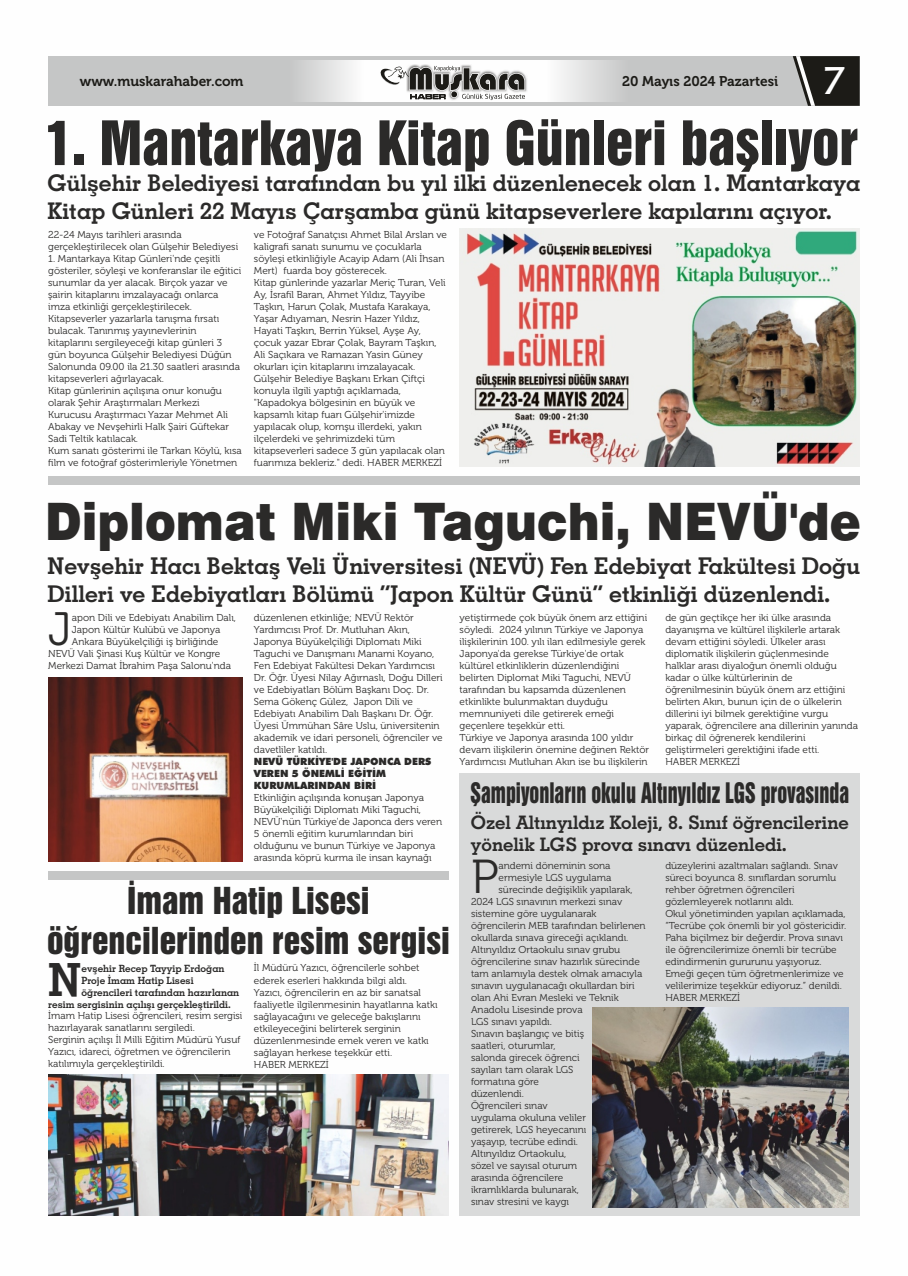
<style>
.page{position:relative;width:908px;height:1276px;background:#fff}
.page>*{position:absolute;margin:0;border:0;box-sizing:border-box;transform-origin:0 0}
.t1{font:55.8px "Swiss 921 BT";color:#2b2a29}
.t2{font:900 51.7px "Swiss 721 BT";color:#2b2a29;scale:.9 1}
.t3{font:47.5px "Museo 300";color:#2b2a29}
.t4{font:46.7px "Museo 300";color:#2b2a29}
.t5{font:45.8px "Geometric Slabserif 703 Bold BT";color:#2b2a29}
.t6{font:700 40.3px "Optima";color:#fefefe}
.t7{font:33.9px/39.1px "Swiss 921 BT";color:#2b2a29;text-align:center}
.t8{font:25.8px "Swiss 921 BT";color:#2b2a29;scale:.78 1}
.t9{font:23.1px/27.7px "Geometric Slabserif 703 Bold BT";color:#2b2a29}
.t10{font:23px/27.6px "Geometric Slabserif 703 Bold BT";color:#2b2a29}
.t11{font:18.6px/22.3px "Geometric Slabserif 703 Bold BT";color:#2b2a29}
.t12{font:14px "Museo 700";color:#1c1b17}
.t13{font:10px/12px "Museo 300";color:#2b2a29}
.t14{font:10px "Geometric Slabserif 703 Bold BT";color:#2b2a29}
.t15{font:900 10px/12px "Futura BT";color:#2b2a29}
</style>
<div class="page">
<div style="left:48px;top:56px;width:811px;height:50px;background:#c5c6c6"></div>
<img style="left:303px;top:60px;width:310px;height:42px">
<svg style="left:792px;top:56px;width:67px;height:50px"></svg>
<img style="left:406px;top:65px;width:121px;height:35px">
<svg style="left:379px;top:66px;width:146px;height:36px"></svg>
<img style="left:459px;top:229px;width:400px;height:237px">
<div style="left:48px;top:476px;width:811px;height:9px;background:#c5c6c6"></div>
<img style="left:48px;top:677px;width:194px;height:184px">
<div style="left:459px;top:773px;width:400px;height:442px;background:#d9dada"></div>
<div style="left:48px;top:871px;width:400px;height:8px;background:#c5c6c6"></div>
<img style="left:48px;top:1074px;width:400px;height:141px">
<img style="left:592px;top:1007px;width:256px;height:200px">
<h3 class="t12" style="left:80px;top:75px;width:165px">www.muskarahaber.com</h3>
<h3 class="t12" style="left:622px;top:75px;width:157px">20 Mayıs 2024 Pazartesi</h3>
<h3 class="t6" style="left:821px;top:63px;width:26px">7</h3>
<h1 class="t1" style="left:44px;top:123px;width:815px">1. Mantarkaya Kitap Günleri başlıyor</h1>
<h3 class="t10" style="left:48px;top:171px;width:813px">Gülşehir Belediyesi tarafından bu yıl ilki düzenlenecek olan 1. Mantarkaya<br>Kitap Günleri 22 Mayıs Çarşamba günü kitapseverlere kapılarını açıyor.</h3>
<p class="t13" style="left:48px;top:230px;width:191px">22-24 Mayıs tarihleri arasında gerçekleştirilecek olan Gülşehir Belediyesi</p>
<p class="t13" style="left:48px;top:254px;width:195px">1. Mantarkaya Kitap Günleri'nde çeşitli gösteriler, söyleşi ve konferanslar ile eğitici sunumlar da yer alacak. Birçok yazar ve şairin kitaplarını imzalayacağı onlarca imza etkinliği gerçekleştirilecek.<br>Kitapseverler yazarlarla tanışma fırsatı bulacak. Tanınmış yayınevlerinin kitaplarını sergileyeceği kitap günleri 3 gün boyunca Gülşehir Belediyesi Düğün Salonunda 09.00 ila 21.30 saatleri arasında kitapseverleri ağırlayacak.<br>Kitap günlerinin açılışına onur konuğu olarak Şehir Araştırmaları Merkezi Kurucusu Araştırmacı Yazar Mehmet Ali Abakay ve Nevşehirli Halk Şairi Güftekar Sadi Teltik katılacak.<br>Kum sanatı gösterimi ile Tarkan Köylü, kısa film ve fotoğraf gösterimleriyle Yönetmen</p>
<p class="t13" style="left:254px;top:230px;width:195px">ve Fotoğraf Sanatçısı Ahmet Bilal Arslan ve kaligrafi sanatı sunumu ve çocuklarla söyleşi etkinliğiyle Acayip Adam (Ali İhsan Mert) fuarda boy gösterecek.<br>Kitap günlerinde yazarlar Meriç Turan, Veli Ay, İsrafil Baran, Ahmet Yıldız, Tayyibe Taşkın, Harun Çolak, Mustafa Karakaya, Yaşar Adıyaman, Nesrin Hazer Yıldız, Hayati Taşkın, Berrin Yüksel, Ayşe Ay, çocuk yazar Ebrar Çolak, Bayram Taşkın, Ali Saçıkara ve Ramazan Yasin Güney okurları için kitaplarını imzalayacak.<br>Gülşehir Belediye Başkanı Erkan Çiftçi konuyla ilgili yaptığı açıklamada, "Kapadokya bölgesinin en büyük ve kapsamlı kitap fuarı Gülşehir'imizde yapılacak olup, komşu illerdeki, yakın ilçelerdeki ve şehrimizdeki tüm kitapseverleri sadece 3 gün yapılacak olan fuarımıza bekleriz." dedi. HABER MERKEZİ</p>
<h2 class="t2" style="left:45px;top:500px;width:907px">Diplomat Miki Taguchi, NEVÜ'de</h2>
<h3 class="t9" style="left:48px;top:554px;width:813px">Nevşehir Hacı Bektaş Veli Üniversitesi (NEVÜ) Fen Edebiyat Fakültesi Doğu<br>Dilleri ve Edebiyatları Bölümü “Japon Kültür Günü” etkinliği düzenlendi.</h3>
<h3 class="t4" style="left:48px;top:610px;width:25px">J</h3>
<p class="t13" style="left:72px;top:612px;width:166px">apon Dili ve Edebiyatı Anabilim Dalı,</p>
<p class="t13" style="left:254px;top:612px;width:190px">düzenlenen etkinliğe; NEVÜ Rektör Yardımcısı Prof. Dr. Mutluhan Akın, Japonya Büyükelçiliği Diplomatı Miki Taguchi ve Danışmanı Manami Koyano, Fen Edebiyat Fakültesi Dekan Yardımcısı Dr. Öğr. Üyesi Nilay Ağırnaslı, Doğu Dilleri ve Edebiyatları Bölüm Başkanı Doç. Dr.<br>Sema Gökenç Gülez, Japon Dili ve Edebiyatı Anabilim Dalı Başkanı Dr. Öğr.<br>Üyesi Ümmühan Sâre Uslu, üniversitenin akademik ve idari personeli, öğrenciler ve davetliler katıldı.</p>
<p class="t15" style="left:254px;top:756px;width:179px">NEVÜ TÜRKİYE'DE JAPONCA DERS<br>VEREN 5 ÖNEMLİ EĞİTİM<br>KURUMLARINDAN BİRİ</p>
<p class="t13" style="left:254px;top:792px;width:190px">Etkinliğin açılışında konuşan Japonya Büyükelçiliği Diplomatı Miki Taguchi, NEVÜ'nün Türkiye'de Japonca ders veren 5 önemli eğitim kurumlarından biri olduğunu ve bunun Türkiye ve Japonya arasında köprü kurma ile insan kaynağı</p>
<p class="t13" style="left:459px;top:612px;width:191px">yetiştirmede çok büyük önem arz ettiğini söyledi. 2024 yılının Türkiye ve Japonya ilişkilerinin 100. yılı ilan edilmesiyle gerek Japonya'da gerekse Türkiye'de ortak kültürel etkinliklerin düzenlendiğini belirten Diplomat Miki Taguchi, NEVÜ tarafından bu kapsamda düzenlenen etkinlikte bulunmaktan duyduğu memnuniyeti dile getirerek emeği geçenlere teşekkür etti.<br>Türkiye ve Japonya arasında 100 yıldır devam ilişkilerin önemine değinen Rektör Yardımcısı Mutluhan Akın ise bu ilişkilerin</p>
<p class="t13" style="left:665px;top:612px;width:194px">de gün geçtikçe her iki ülke arasında dayanışma ve kültürel ilişkilerle artarak devam ettiğini söyledi. Ülkeler arası diplomatik ilişkilerin güçlenmesinde halklar arası diyaloğun önemli olduğu kadar o ülke kültürlerinin de öğrenilmesinin büyük önem arz ettiğini belirten Akın, bunun için de o ülkelerin dillerini iyi bilmek gerektiğine vurgu yaparak, öğrencilere ana dillerinin yanında birkaç dil öğrenerek kendilerini geliştirmeleri gerektiğini ifade etti.<br>HABER MERKEZİ</p>
<p class="t13" style="left:72px;top:624px;width:150px">Japon Kültür Kulübü ve Japonya</p>
<p class="t13" style="left:72px;top:636px;width:148px">Ankara Büyükelçiliği iş birliğinde</p>
<p class="t13" style="left:48px;top:648px;width:174px">NEVÜ Vali Şinasi Kuş Kültür ve Kongre</p>
<p class="t13" style="left:48px;top:660px;width:184px">Merkezi Damat İbrahim Paşa Salonu'nda</p>
<h3 class="t8" style="left:470px;top:783px;width:486px">Şampiyonların okulu Altınyıldız LGS provasında</h3>
<h3 class="t11" style="left:470px;top:813px;width:379px">Özel Altınyıldız Koleji, 8. Sınıf öğrencilerine yönelik LGS prova sınavı düzenledi.</h3>
<h3 class="t3" style="left:471px;top:857px;width:29px">P</h3>
<p class="t13" style="left:498px;top:861px;width:113px">andemi döneminin sona</p>
<p class="t13" style="left:665px;top:861px;width:182px">düzeylerini azaltmaları sağlandı. Sınav süreci boyunca 8. sınıflardan sorumlu rehber öğretmen öğrencileri gözlemleyerek notlarını aldı.<br>Okul yönetiminden yapılan açıklamada, “Tecrübe çok önemli bir yol göstericidir.<br>Paha biçilmez bir değerdir. Prova sınavı ile öğrencilerimize önemli bir tecrübe edindirmenin gururunu yaşıyoruz.<br>Emeği geçen tüm öğretmenlerimize ve velilerimize teşekkür ediyoruz.” denildi.<br>HABER MERKEZİ</p>
<p class="t13" style="left:498px;top:873px;width:114px">ermesiyle LGS uygulama</p>
<p class="t13" style="left:498px;top:885px;width:135px">sürecinde değişiklik yapılarak,</p>
<p class="t13" style="left:471px;top:897px;width:153px">2024 LGS sınavının merkezi sınav</p>
<p class="t13" style="left:471px;top:909px;width:127px">sistemine göre uygulanarak</p>
<p class="t13" style="left:471px;top:921px;width:176px">öğrencilerin MEB tarafından belirlenen</p>
<p class="t13" style="left:471px;top:933px;width:159px">okullarda sınava gireceği açıklandı.</p>
<p class="t13" style="left:471px;top:945px;width:151px">Altınyıldız Ortaokulu sınav grubu</p>
<p class="t13" style="left:471px;top:957px;width:170px">öğrencilerine sınav hazırlık sürecinde</p>
<p class="t13" style="left:471px;top:969px;width:173px">tam anlamıyla destek olmak amacıyla</p>
<p class="t13" style="left:471px;top:981px;width:165px">sınavın uygulanacağı okullardan biri</p>
<p class="t13" style="left:471px;top:993px;width:149px">olan Ahi Evran Mesleki ve Teknik</p>
<p class="t13" style="left:471px;top:1005px;width:113px">Anadolu Lisesinde prova</p>
<p class="t13" style="left:471px;top:1017px;width:82px">LGS sınavı yapıldı.</p>
<p class="t13" style="left:471px;top:1029px;width:114px">Sınavın başlangıç ve bitiş</p>
<p class="t13" style="left:471px;top:1041px;width:86px">saatleri, oturumlar,</p>
<p class="t13" style="left:471px;top:1053px;width:110px">salonda girecek öğrenci</p>
<p class="t13" style="left:471px;top:1065px;width:104px">sayıları tam olarak LGS</p>
<p class="t13" style="left:471px;top:1077px;width:69px">formatına göre</p>
<p class="t13" style="left:471px;top:1089px;width:54px">düzenlendi.</p>
<p class="t13" style="left:471px;top:1101px;width:78px">Öğrencileri sınav</p>
<p class="t13" style="left:471px;top:1113px;width:116px">uygulama okuluna veliler</p>
<p class="t13" style="left:471px;top:1125px;width:117px">getirerek, LGS heyecanını</p>
<p class="t13" style="left:471px;top:1137px;width:108px">yaşayıp, tecrübe edindi.</p>
<p class="t13" style="left:471px;top:1149px;width:97px">Altınyıldız Ortaokulu,</p>
<p class="t13" style="left:471px;top:1161px;width:108px">sözel ve sayısal oturum</p>
<p class="t13" style="left:471px;top:1173px;width:94px">arasında öğrencilere</p>
<p class="t13" style="left:471px;top:1185px;width:109px">ikramlıklarda bulunarak,</p>
<p class="t13" style="left:471px;top:1197px;width:99px">sınav stresini ve kaygı</p>
<h3 class="t7" style="left:47px;top:886px;width:404px">İmam Hatip Lisesi öğrencilerinden resim sergisi</h3>
<p class="t14" style="left:81px;top:964px;width:144px">evşehir Recep Tayyip Erdoğan</p>
<h3 class="t5" style="left:48px;top:961px;width:35px">N</h3>
<p class="t13" style="left:254px;top:963px;width:185px">İl Müdürü Yazıcı, öğrencilerle sohbet ederek eserleri hakkında bilgi aldı.<br>Yazıcı, öğrencilerin en az bir sanatsal faaliyetle ilgilenmesinin hayatlarına katkı sağlayacağını ve geleceğe bakışlarını etkileyeceğini belirterek serginin düzenlenmesinde emek veren ve katkı sağlayan herkese teşekkür etti.<br>HABER MERKEZİ</p>
<p class="t14" style="left:81px;top:976px;width:114px">Proje İmam Hatip Lisesi</p>
<p class="t14" style="left:81px;top:988px;width:159px">öğrencileri tarafından hazırlanan</p>
<p class="t14" style="left:48px;top:1000px;width:184px">resim sergisinin açılışı gerçekleştirildi.</p>
<p class="t13" style="left:48px;top:1011px;width:196px">İmam Hatip Lisesi öğrencileri, resim sergisi hazırlayarak sanatlarını sergiledi.<br>Serginin açılışı İl Milli Eğitim Müdürü Yusuf Yazıcı, idareci, öğretmen ve öğrencilerin katılımıyla gerçekleştirildi.</p>
</div>
